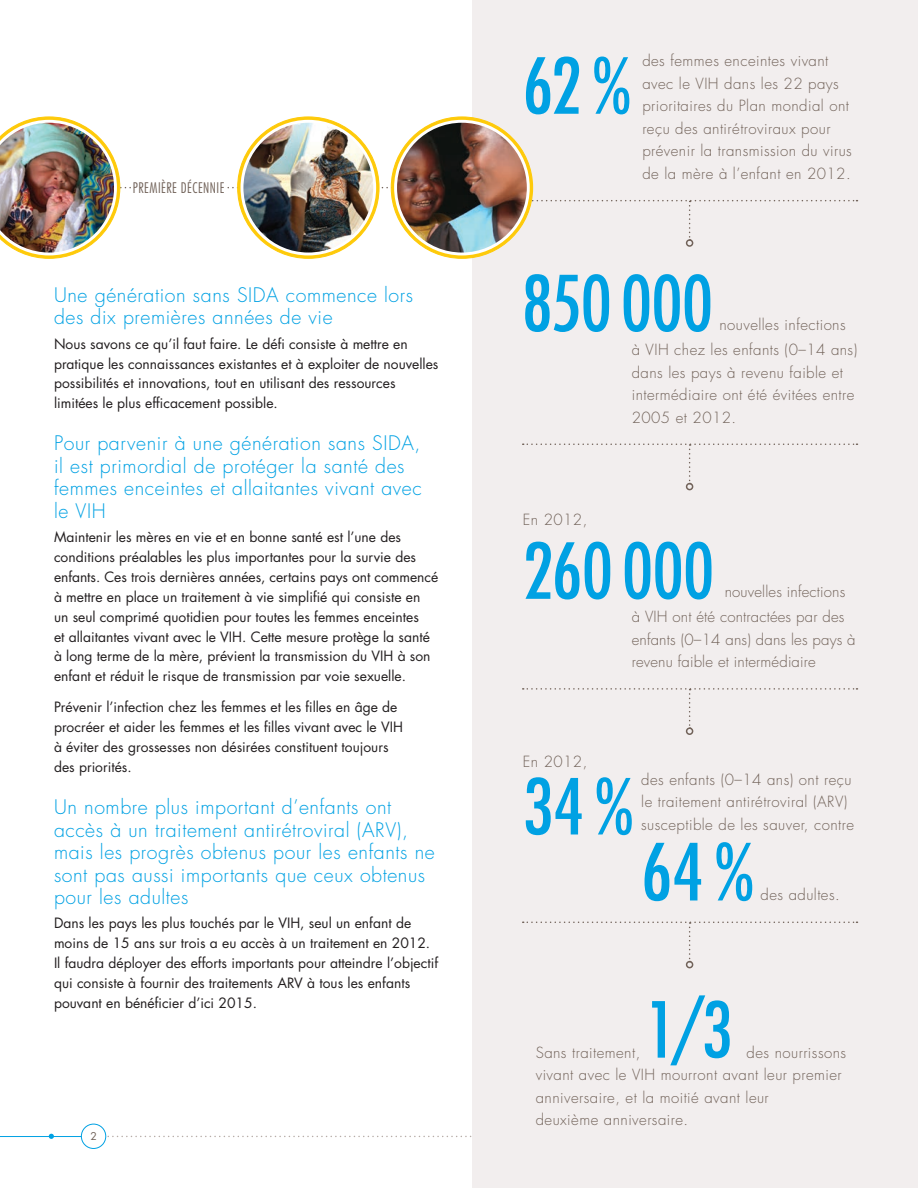
<style>
.page{position:relative;width:918px;height:1188px;background:#fff}
.page>*{position:absolute;margin:0;border:0;box-sizing:border-box;transform-origin:0 0}
.t1{font:condensed 76.5px "Futura Std";color:#00a1e3}
.t2{font:condensed 75px "Futura Std";letter-spacing:-.005em;color:#00a1e3}
.t3{font:300 19.5px/22.5px "Futura Std";letter-spacing:.03em;color:#00a1e3}
.t4{font:300 15px/22.5px "Futura Std";letter-spacing:.03em;color:#716259}
.t5{font:300 15px/24.8px "Futura Std";letter-spacing:.01em;color:#716259;text-align:right}
.t6{font:300 condensed 14.25px "Futura Std";letter-spacing:.03em;color:#716259}
.t7{font:13.8px/19.8px "Futura Std";color:#231f20}
.t8{font:10.5px "Futura Std";color:#716259}
</style>
<div class="page">
<svg style="left:106px;top:1136px;width:366px;height:1px"></svg>
<svg style="left:49px;top:1134px;width:5px;height:5px"></svg>
<hr style="left:0;top:1136px;width:91px;height:1px;background:#00a1e3">
<div style="left:81px;top:1124px;width:25px;height:24px;background:#fff;border-radius:50%"></div>
<div style="left:81px;top:1124px;width:25px;height:25px;border:1px solid #00a1e3;border-radius:50%"></div>
<div style="left:472px;top:0;width:446px;height:1188px;background:#f2eeee"></div>
<div style="left:686px;top:239px;width:7px;height:8px;border:2px solid #716259;border-radius:50%"></div>
<svg style="left:523px;top:200px;width:335px;height:41px"></svg>
<img style="left:0;top:116px;width:446px;height:143px">
<img style="left:242px;top:121px;width:133px;height:132px">
<div style="left:241px;top:120px;width:135px;height:135px;border:3px solid #fff;border-radius:50%"></div>
<svg style="left:391px;top:117px;width:142px;height:141px;background:#fed644"></svg>
<img style="left:396px;top:121px;width:132px;height:133px;border-radius:66px">
<div style="left:394px;top:120px;width:136px;height:135px;border:3px solid #fff;border-radius:50%"></div>
<div style="left:686px;top:483px;width:7px;height:7px;border:2px solid #716259;border-radius:50%"></div>
<svg style="left:523px;top:444px;width:335px;height:40px"></svg>
<div style="left:686px;top:727px;width:7px;height:8px;border:2px solid #716259;border-radius:50%"></div>
<svg style="left:523px;top:688px;width:335px;height:41px"></svg>
<div style="left:686px;top:961px;width:7px;height:7px;border:2px solid #716259;border-radius:50%"></div>
<svg style="left:523px;top:922px;width:335px;height:40px"></svg>
<div style="left:131px;top:181px;width:95px;height:13px;background:#fff"></div>
<p class="t6" style="left:133px;top:179px;width:93px">PREMIÈRE DÉCENNIE</p>
<h3 class="t3" style="left:54px;top:284px;width:361px">Une génération sans SI DA commence lors des dix premières années de vie</h3>
<p class="t7" style="left:54px;top:334px;width:386px">Nous savons ce qu’il faut faire. Le défi consiste à mettre en pratique les connaissances existantes et à exploiter de nouvelles possibilités et innovations, tout en utilisant des ressources limitées le plus efficacement possible.</p>
<h3 class="t3" style="left:54px;top:433px;width:369px">Pour parvenir à une génération sans SI DA, il est primordial de protéger la santé des femmes enceintes et allaitantes vivant avec le VI H</h3>
<p class="t7" style="left:54px;top:527px;width:386px">Maintenir les mères en vie et en bonne santé est l’une des conditions préalables les plus importantes pour la survie des enfants. Ces trois dernières années, certains pays ont commencé à mettre en place un traitement à vie simplifié qui consiste en un seul comprimé quotidien pour toutes les femmes enceintes<br>et allaitantes vivant avec le VIH. Cette mesure protège la santé à long terme de la mère, prévient la transmission du VIH à son enfant et réduit le risque de transmission par voie sexuelle.</p>
<p class="t7" style="left:54px;top:697px;width:350px">Prévenir l’infection chez les femmes et les filles en âge de procréer et aider les femmes et les filles vivant avec le VIH à éviter des grossesses non désirées constituent toujours des priorités.</p>
<h3 class="t3" style="left:54px;top:796px;width:382px">Un nombre plus important d’enfants ont accès à un traitement antirétroviral (ARV), mais les progrès obtenus pour les enfants ne sont pas aussi importants que ceux obtenus pour les adultes</h3>
<p class="t7" style="left:54px;top:913px;width:386px">Dans les pays les plus touchés par le VIH, seul un enfant de moins de 15 ans sur trois a eu accès à un traitement en 2012.<br>Il faudra déployer des efforts importants pour atteindre l’objectif qui consiste à fournir des traitements ARV à tous les enfants pouvant en bénéficier d’ici 2015.</p>
<p class="t8" style="left:90px;top:1130px;width:8px">2</p>
<h2 class="t2" style="left:523px;top:41px;width:111px">62%</h2>
<p class="t4" style="left:642px;top:50px;width:211px">des femmes enceintes vivant avec le VI H dans les 22 pays prioritaires du Plan mondial ont reçu des antirétroviraux pour prévenir la transmission du virus de la mère à l’enfant en 2012.</p>
<h2 class="t2" style="left:522px;top:259px;width:192px">850 000</h2>
<p class="t4" style="left:719px;top:314px;width:128px">nouvelles infections</p>
<p class="t4" style="left:523px;top:509px;width:66px">En 2012,</p>
<p class="t4" style="left:632px;top:339px;width:227px">à VI H chez les enfants (0–14 ans) dans les pays à revenu faible et intermédiaire ont été évitées entre<br>2005 et 2012.</p>
<h2 class="t2" style="left:523px;top:526px;width:193px">260 000</h2>
<p class="t5" style="left:632px;top:580px;width:215px">nouvelles infections<br>à VI H ont été contractées par des</p>
<p class="t5" style="left:632px;top:628px;width:225px;line-height:22.5px;text-align:left">enfants (0–14 ans) dans les pays à revenu faible et intermédiaire</p>
<p class="t4" style="left:523px;top:751px;width:66px">En 2012,</p>
<h2 class="t2" style="left:523px;top:762px;width:114px">34%</h2>
<p class="t4" style="left:641px;top:769px;width:214px">des enfants (0–14 ans) ont reçu le traitement antirétroviral (ARV) susceptible de les sauver, contre</p>
<h1 class="t1" style="left:641px;top:826px;width:116px">64%</h1>
<p class="t4" style="left:761px;top:884px;width:81px">des adultes.</p>
<h2 class="t2" style="left:646px;top:985px;width:88px">1/3</h2>
<p class="t4" style="left:536px;top:1041px;width:312px;text-indent:211px">des nourrissons vivant avec le VI H mourront avant leur premier anniversaire, et la moitié avant leur<br>deuxième anniversaire.</p>
<p class="t4" style="left:536px;top:1041px;width:106px">Sans traitement,</p>
</div>
